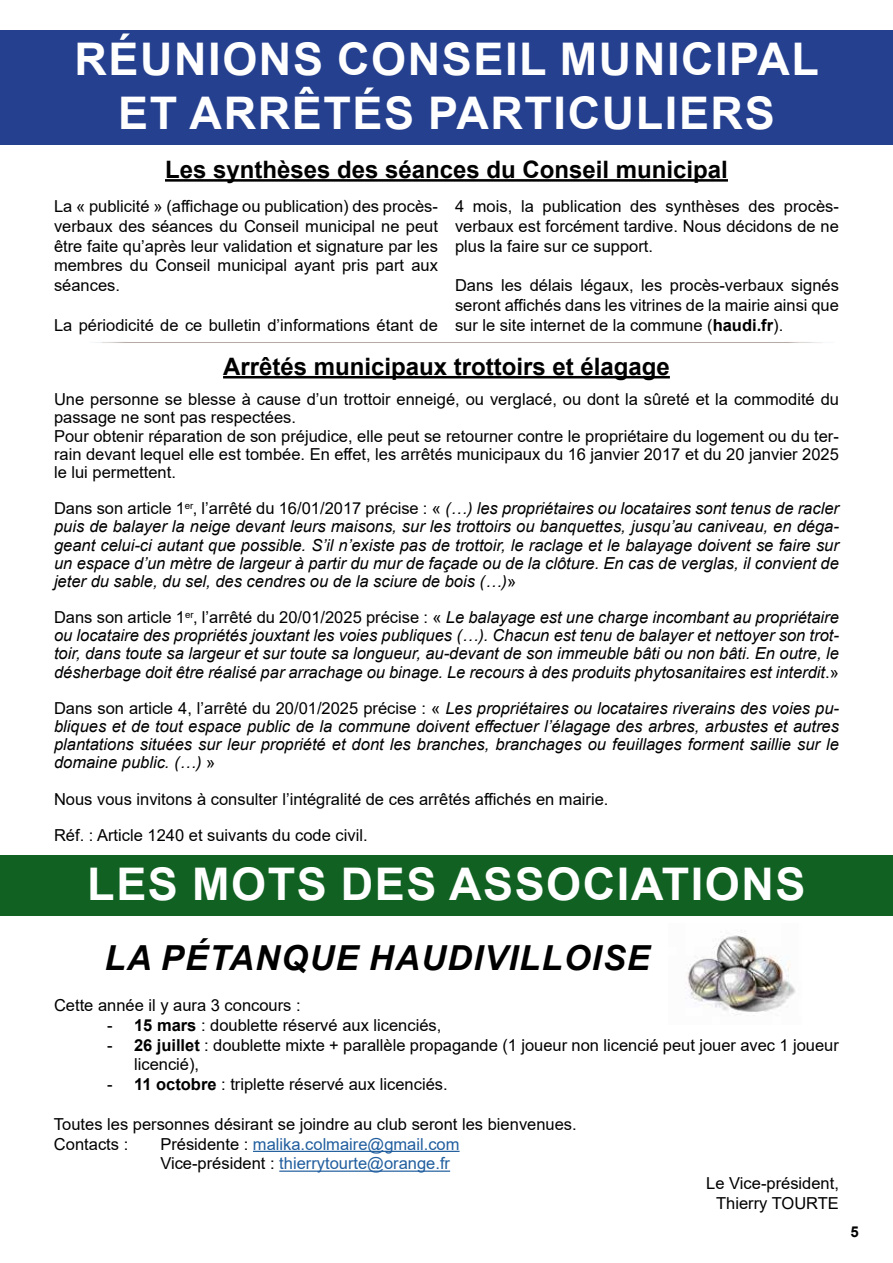
<style>
.page{position:relative;width:893px;height:1263px;background:#fff}
.page>*{position:absolute;margin:0;border:0;box-sizing:border-box;transform-origin:0 0}
.t1{font:700 45px/54.8px "Arial";letter-spacing:.035em;color:#fff;text-align:center}
.t2{font:italic 700 34.5px "Arial";letter-spacing:.035em;color:#000}
.t3{font:700 24px "Arial";color:#000}
.t4{font:16.5px/19.8px "Arial";color:#000;text-align:justify}
.t5{font:italic 16.5px/18.1px "Arial";color:#000;text-align:justify}
.t6{font:16.5px/19.8px "Arial";color:#215e9e}
.t7{font:700 15px "Arial";color:#000}
.s1{font-weight:700}
.s2{font-style:normal}
.s3{color:#000}
</style>
<div class="page">
<hr style="left:165px;top:179px;width:563px;height:3px;background:#000">
<hr style="left:223px;top:376px;width:447px;height:2px;background:#000">
<div style="left:0;top:855px;width:893px;height:61px;background:#116123"></div>
<div style="left:0;top:30px;width:893px;height:60px;background:#25408f"></div>
<div style="left:0;top:85px;width:893px;height:60px;background:#25408f"></div>
<hr style="left:253px;top:1151px;width:207px;height:1px;background:#215e9e">
<hr style="left:279px;top:1170px;width:171px;height:2px;background:#215e9e">
<img style="left:686px;top:930px;width:110px;height:86px">
<h1 class="t1" style="left:74px;top:32px;width:746px">RÉUNIONS CONSEIL MUNICIPAL<br>ET ARRÊTÉS PARTICULIERS</h1>
<h3 class="t3" style="left:165px;top:152px;width:564px">Les synthèses des séances du Conseil municipal</h3>
<p class="t4" style="left:54px;top:196px;width:385px">La « publicité » (affichage ou publication) des procès&shy;verbaux des séances du Conseil municipal ne peut être faite qu’après leur validation et signature par les membres du Conseil municipal ayant pris part aux séances.</p>
<p class="t4" style="left:54px;top:315px;width:385px">La périodicité de ce bulletin d’informations étant de</p>
<p class="t4" style="left:455px;top:196px;width:385px">4 mois, la publication des synthèses des procès&shy;verbaux est forcément tardive. Nous décidons de ne plus la faire sur ce support.</p>
<p class="t4" style="left:455px;top:275px;width:385px">Dans les délais légaux, les procès-verbaux signés seront affichés dans les vitrines de la mairie ainsi que sur le site internet de la commune (<span class="s1">haudi.fr</span>).</p>
<h3 class="t3" style="left:223px;top:349px;width:448px">Arrêtés municipaux trottoirs et élagage</h3>
<p class="t4" style="left:54px;top:390px;width:786px;line-height:18.1px;text-align:left">Une personne se blesse à cause d’un trottoir enneigé, ou verglacé, ou dont la sûreté et la commodité du passage ne sont pas respectées.<br>Pour obtenir réparation de son préjudice, elle peut se retourner contre le propriétaire du logement ou du ter&shy;rain devant lequel elle est tombée. En effet, les arrêtés municipaux du 16 janvier 2017 et du 20 janvier 2025 le lui permettent.</p>
<p class="t5" style="left:54px;top:500px;width:786px"><span class="s2">Dans son article 1</span><sup>er</sup><span class="s2">, l’arrêté du 16/01/2017 précise : «</span> (…) les propriétaires ou locataires sont tenus de racler puis de balayer la neige devant leurs maisons, sur les trottoirs ou banquettes, jusqu’au caniveau, en déga&shy;geant celui-ci autant que possible. S’il n’existe pas de trottoir, le raclage et le balayage doivent se faire sur un espace d’un mètre de largeur à partir du mur de façade ou de la clôture. En cas de verglas, il convient de jeter du sable, du sel, des cendres ou de la sciure de bois (…)<span class="s2">»</span></p>
<p class="t5" style="left:54px;top:608px;width:786px"><span class="s2">Dans son article 1</span><sup>er</sup><span class="s2">, l’arrêté du 20/01/2025 précise : «</span> Le balayage est une charge incombant au propriétaire ou locataire des propriétés jouxtant les voies publiques (…). Chacun est tenu de balayer et nettoyer son trot&shy;toir, dans toute sa largeur et sur toute sa longueur, au-devant de son immeuble bâti ou non bâti. En outre, le désherbage doit être réalisé par arrachage ou binage. Le recours à des produits phytosanitaires est interdit<span class="s2">.»</span></p>
<p class="t5" style="left:54px;top:699px;width:786px"><span class="s2">Dans son article 4, l’arrêté du 20/01/2025 précise : «</span> Les propriétaires ou locataires riverains des voies pu&shy;bliques et de tout espace public de la commune doivent effectuer l’élagage des arbres, arbustes et autres plantations situées sur leur propriété et dont les branches, branchages ou feuillages forment saillie sur le domaine public. (…) <span class="s2">»</span></p>
<p class="t4" style="left:54px;top:789px;width:556px">Nous vous invitons à consulter l’intégralité de ces arrêtés affichés en mairie.</p>
<p class="t4" style="left:54px;top:825px;width:315px">Réf. : Article 1240 et suivants du code civil.</p>
<h1 class="t1" style="left:87px;top:857px;width:720px">LES MOTS DES ASSOCIATIONS</h1>
<h2 class="t2" style="left:104px;top:935px;width:547px">LA PÉTANQUE HAUDIVILLOISE</h2>
<p class="t4" style="left:54px;top:995px;width:248px">Cette année il y aura 3 concours :</p>
<p class="t4" style="left:107px;top:1015px;width:336px">- <span class="s1">15 mars</span> : doublette réservé aux licenciés,</p>
<p class="t4" style="left:134px;top:1035px;width:706px;text-indent:-27px">- <span class="s1">26 juillet</span> : doublette mixte + parallèle propagande (1 joueur non licencié peut jouer avec 1 joueur licencié),</p>
<p class="t4" style="left:107px;top:1074px;width:342px">- <span class="s1">11 octobre</span> : triplette réservé aux licenciés.</p>
<p class="t4" style="left:54px;top:1114px;width:524px">Toutes les personnes désirant se joindre au club seront les bienvenues.<br>Contacts :</p>
<p class="t6" style="left:160px;top:1134px;width:301px"><span class="s3">Présidente :</span> malika.colmaire@gmail.com<br><span class="s3">Vice-président :</span> thierrytourte@orange.fr</p>
<p class="t4" style="left:706px;top:1173px;width:134px;text-align:center">Le Vice-président,<br>Thierry TOURTE</p>
<p class="t7" style="left:851px;top:1221px;width:10px">5</p>
</div>
